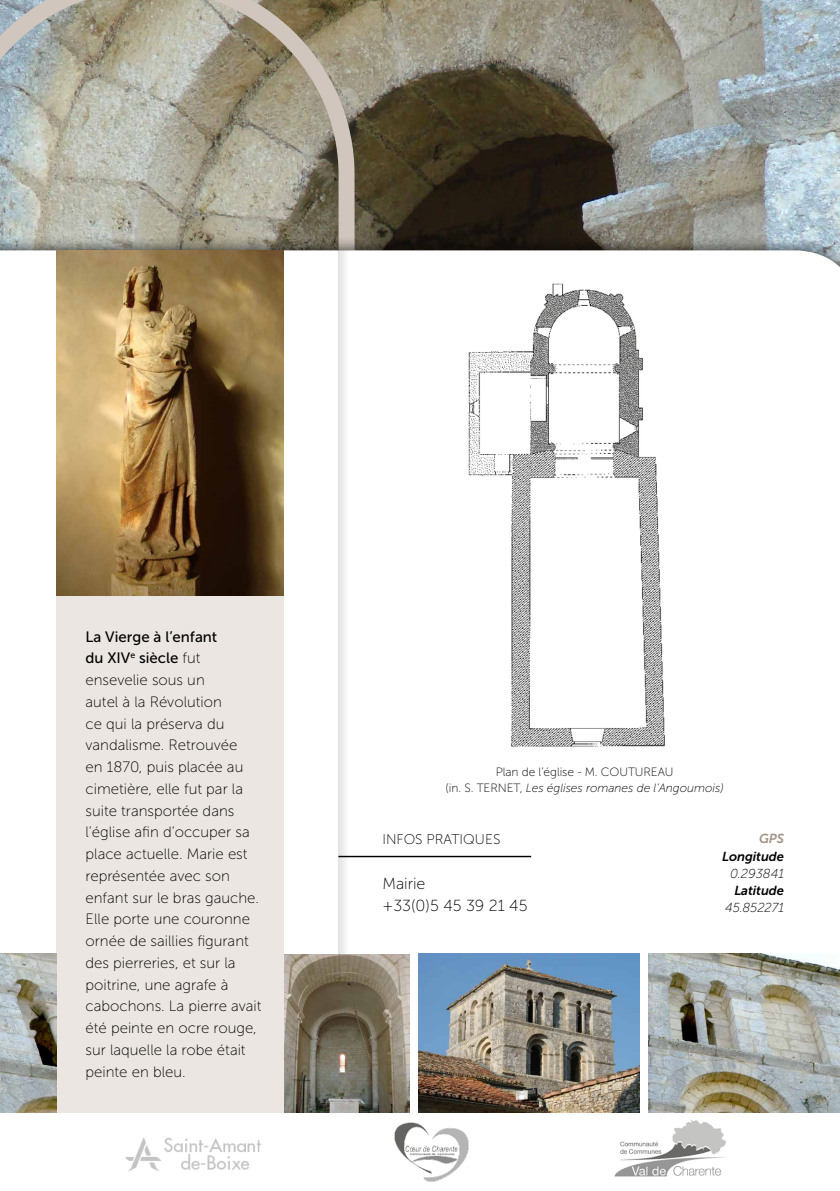
<style>
.page{position:relative;width:840px;height:1191px;background:#fff}
.page>*{position:absolute;margin:0;border:0;box-sizing:border-box;transform-origin:0 0}
.t1{font:16px/22px "Museo Sans 100";color:#000}
.t2{font:15px/21.8px "Museo Sans 100";color:#000}
.t3{font:15px/21.8px "Museo Sans 500";color:#000}
.t4{font:14px "Museo Sans 100";color:#000}
.t5{font:italic 13px "Museo Sans 700";letter-spacing:-.005em;color:#000}
.t6{font:italic 13px "Museo Sans 100";letter-spacing:-.005em;color:#000}
.t7{font:italic 13px "Museo Sans 700";color:#a49082}
.t8{font:12px/16px "Museo Sans 100";letter-spacing:-.005em;color:#000;text-align:center}
.s1{font-family:"Museo Sans 100"}
.s2{font-style:italic}
</style>
<div class="page">
<img style="left:362px;top:0;width:477px;height:238px">
<div style="left:57px;top:309px;width:226px;height:803px;background:#ebe6e2"></div>
<svg style="left:0;top:0;width:362px;height:238px;background:#a8a596"></svg>
<div style="left:0;top:238px;width:839px;height:158px;background:#000;opacity:.75"></div>
<svg style="left:0;top:250px;width:839px;height:146px"></svg>
<img style="left:57px;top:250px;width:226px;height:345px">
<img style="left:418px;top:953px;width:221px;height:159px">
<img style="left:0;top:953px;width:57px;height:159px">
<img style="left:284px;top:954px;width:125px;height:158px">
<img style="left:648px;top:953px;width:191px;height:159px">
<img style="left:125px;top:1137px;width:136px;height:34px">
<img style="left:394px;top:1122px;width:75px;height:60px">
<img style="left:614px;top:1120px;width:112px;height:57px">
<svg style="left:338px;top:250px;width:12px;height:704px"></svg>
<img style="left:457px;top:280px;width:209px;height:468px">
<hr style="left:338px;top:855px;width:193px;height:2px;background:#000">
<p class="t3" style="left:85px;top:625px;width:133px">La Vierge à l’enfant du XIV<sup>e</sup> siècle <span class="s1">fut</span></p>
<p class="t2" style="left:85px;top:669px;width:177px">ensevelie sous un<br>autel à la Révolution<br>ce qui la préserva du vandalisme. Retrouvée<br>en 1870, puis placée au cimetière, elle fut par la suite transportée dans l’église afin d’occuper sa place actuelle. Marie est représentée avec son enfant sur le bras gauche.<br>Elle porte une couronne ornée de saillies figurant des pierreries, et sur la poitrine, une agrafe à cabochons. La pierre avait été peinte en ocre rouge, sur laquelle la robe était peinte en bleu.</p>
<p class="t8" style="left:445px;top:764px;width:279px">Plan de l’église - M. COUTUREAU<br>(in. S. TERNET, <span class="s2">Les églises romanes de l’Angoumois)</span></p>
<p class="t4" style="left:382px;top:832px;width:119px">INFOS PRATIQUES</p>
<p class="t1" style="left:382px;top:873px;width:147px">Mairie<br>+33(0)5 45 39 21 45</p>
<p class="t7" style="left:758px;top:831px;width:26px">GPS</p>
<p class="t5" style="left:721px;top:849px;width:63px">Longitude</p>
<p class="t6" style="left:729px;top:866px;width:55px">0.293841</p>
<p class="t5" style="left:734px;top:883px;width:51px">Latitude</p>
<p class="t6" style="left:724px;top:901px;width:60px">45.852271</p>
</div>
